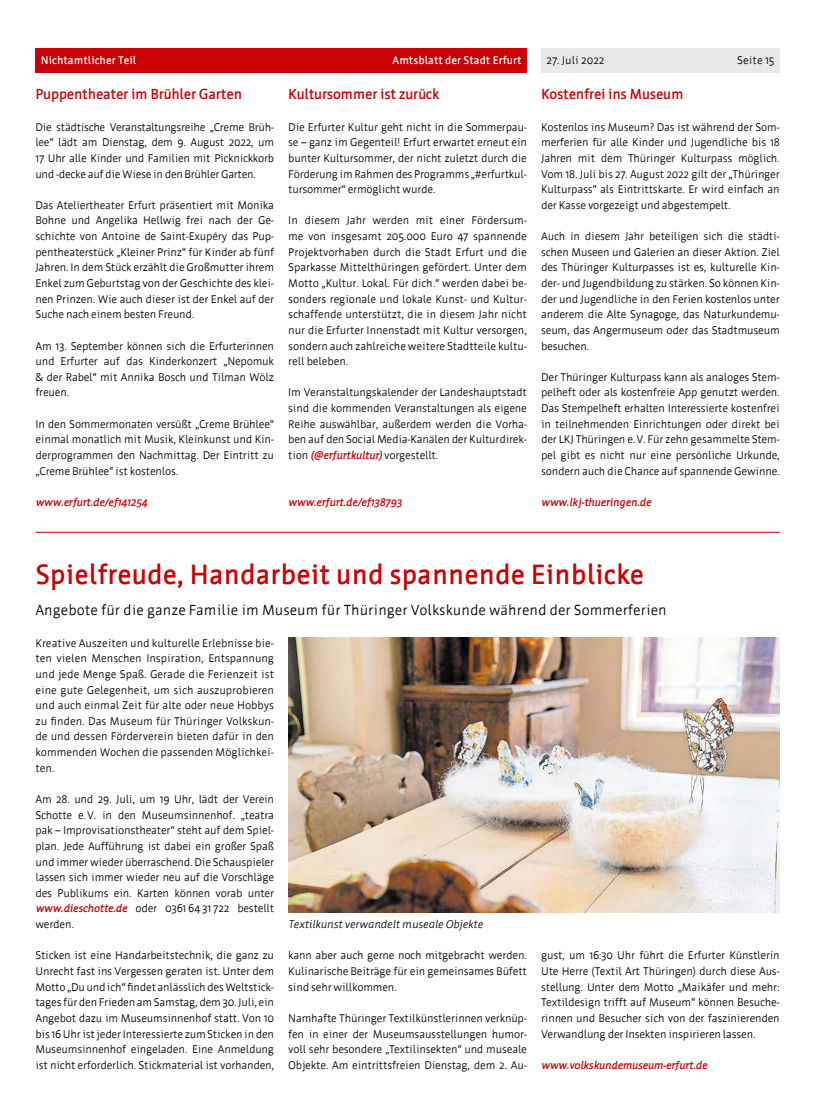
<style>
.page{position:relative;width:833px;height:1117px;background:#fff}
.page>*{position:absolute;margin:0;border:0;box-sizing:border-box;transform-origin:0 0}
.H1-u1{font:700 27.5px "Werk";color:#c80205}
.P-uz{font:14.38px "Werk";color:#000}
.H1-u4{font:700 14.38px "Werk";letter-spacing:-.02em;color:#c80205}
.P-Normal{font:11px/15.6px "Werk";letter-spacing:-.02em;color:#000;text-align:justify}
.P-Normal-2{font:italic 700 11px "Werk";letter-spacing:-.02em;color:#c80205}
.t1{font:700 11px "Werk";color:#fff}
.t2{font:italic 11px "Werk";letter-spacing:-.02em;color:#000}
.P-Normal-3{font:11px "Werk";color:#000}
.s1{font-weight:700;font-style:italic;color:#c80205}
</style>
<div class="page">
<div style="left:541px;top:48px;width:239px;height:25px;background:#e9e9e9"></div>
<div style="left:35px;top:48px;width:492px;height:25px;background:#c80205"></div>
<img style="left:288px;top:637px;width:492px;height:275px">
<hr style="left:35px;top:531px;width:745px;height:1px;background:#c80205">
<p class="t1" style="left:41px;top:55px;width:97px">Nichtamtlicher Teil</p>
<p class="t1" style="left:392px;top:55px;width:131px">Amtsblatt der Stadt Erfurt</p>
<p class="P-Normal-3" style="left:546px;top:54px;width:60px">27. Juli 2022</p>
<p class="P-Normal" style="left:737px;top:53px;width:39px">Seite 15</p>
<h1 class="H1-u4" style="left:35px;top:86px;width:208px">Puppentheater im Brühler Garten</h1>
<p class="P-Normal" style="left:35px;top:119px;width:240px">Die städtische Veranstaltungsreihe „Creme Brüh&shy;lee“ lädt am Dienstag, dem 9. August 2022, um 17 Uhr alle Kinder und Familien mit Picknickkorb und -decke auf die Wiese in den Brühler Garten.</p>
<p class="P-Normal" style="left:35px;top:197px;width:240px">Das Ateliertheater Erfurt präsentiert mit Monika Bohne und Angelika Hellwig frei nach der Ge&shy;schichte von Antoine de Saint-Exupéry das Pup&shy;pentheaterstück „Kleiner Prinz“ für Kinder ab fünf Jahren. In dem Stück erzählt die Großmutter ihrem Enkel zum Geburtstag von der Geschichte des klei&shy;nen Prinzen. Wie auch dieser ist der Enkel auf der Suche nach einem besten Freund.</p>
<p class="P-Normal" style="left:35px;top:338px;width:240px">Am 13. September können sich die Erfurterinnen und Erfurter auf das Kinderkonzert „Nepomuk &amp; der Rabel“ mit Annika Bosch und Tilman Wölz freuen.</p>
<p class="P-Normal" style="left:35px;top:416px;width:240px">In den Sommermonaten versüßt „Creme Brühlee“ einmal monatlich mit Musik, Kleinkunst und Kin&shy;derprogrammen den Nachmittag. Der Eintritt zu „Creme Brühlee“ ist kostenlos.</p>
<p class="P-Normal-2" style="left:35px;top:496px;width:113px">www.erfurt.de/ef141254</p>
<h1 class="H1-u4" style="left:288px;top:86px;width:152px">Kultursommer ist zurück</h1>
<p class="P-Normal" style="left:288px;top:119px;width:240px">Die Erfurter Kultur geht nicht in die Sommerpau&shy;se – ganz im Gegenteil! Erfurt erwartet erneut ein bunter Kultursommer, der nicht zuletzt durch die Förderung im Rahmen des Programms „#erfurtkul&shy;tursommer“ ermöglicht wurde.</p>
<p class="P-Normal" style="left:288px;top:213px;width:240px">In diesem Jahr werden mit einer Fördersum&shy;me von insgesamt 205.000 Euro 47 spannende Projektvorhaben durch die Stadt Erfurt und die Sparkasse Mittelthüringen gefördert. Unter dem Motto „Kultur. Lokal. Für dich.“ werden dabei be&shy;sonders regionale und lokale Kunst- und Kultur&shy;schaffende unterstützt, die in diesem Jahr nicht nur die Erfurter Innenstadt mit Kultur versorgen, sondern auch zahlreiche weitere Stadtteile kultu&shy;rell beleben.</p>
<p class="P-Normal" style="left:288px;top:385px;width:240px">Im Veranstaltungskalender der Landeshauptstadt sind die kommenden Veranstaltungen als eigene Reihe auswählbar, außerdem werden die Vorha&shy;ben auf den Social Media-Kanälen der Kulturdirek&shy;tion <span class="s1">(@erfurtkultur)</span> vorgestellt.</p>
<p class="P-Normal-2" style="left:288px;top:496px;width:115px">www.erfurt.de/ef138793</p>
<h1 class="H1-u4" style="left:541px;top:86px;width:144px">Kostenfrei ins Museum</h1>
<p class="P-Normal" style="left:541px;top:119px;width:240px">Kostenlos ins Museum? Das ist während der Som&shy;merferien für alle Kinder und Jugendliche bis 18<br>Jahren mit dem Thüringer Kulturpass möglich.<br>Vom 18. Juli bis 27. August 2022 gilt der „Thüringer Kulturpass“ als Eintrittskarte. Er wird einfach an der Kasse vorgezeigt und abgestempelt.</p>
<p class="P-Normal" style="left:541px;top:228px;width:240px">Auch in diesem Jahr beteiligen sich die städti&shy;schen Museen und Galerien an dieser Aktion. Ziel des Thüringer Kulturpasses ist es, kulturelle Kin&shy;der- und Jugendbildung zu stärken. So können Kin&shy;der und Jugendliche in den Ferien kostenlos unter anderem die Alte Synagoge, das Naturkundemu&shy;seum, das Angermuseum oder das Stadtmuseum besuchen.</p>
<p class="P-Normal" style="left:541px;top:369px;width:240px">Der Thüringer Kulturpass kann als analoges Stem&shy;pelheft oder als kostenfreie App genutzt werden.<br>Das Stempelheft erhalten Interessierte kostenfrei in teilnehmenden Einrichtungen oder direkt bei der LKJ Thüringen e.V. Für zehn gesammelte Stem&shy;pel gibt es nicht nur eine persönliche Urkunde, sondern auch die Chance auf spannende Gewinne.</p>
<p class="P-Normal-2" style="left:541px;top:496px;width:112px">www.lkj-thueringen.de</p>
<h1 class="H1-u1" style="left:35px;top:559px;width:610px">Spielfreude, Handarbeit und spannende Einblicke</h1>
<p class="P-uz" style="left:35px;top:602px;width:633px">Angebote für die ganze Familie im Museum für Thüringer Volkskunde während der Sommerferien</p>
<p class="P-Normal" style="left:35px;top:635px;width:240px">Kreative Auszeiten und kulturelle Erlebnisse bie&shy;ten vielen Menschen Inspiration, Entspannung und jede Menge Spaß. Gerade die Ferienzeit ist eine gute Gelegenheit, um sich auszuprobieren und auch einmal Zeit für alte oder neue Hobbys zu finden. Das Museum für Thüringer Volkskun&shy;de und dessen Förderverein bieten dafür in den kommenden Wochen die passenden Möglichkei&shy;ten.</p>
<p class="P-Normal" style="left:35px;top:791px;width:240px">Am 28. und 29. Juli, um 19 Uhr, lädt der Verein Schotte e.V. in den Museumsinnenhof. „teatra pak – Improvisationstheater“ steht auf dem Spiel&shy;plan. Jede Aufführung ist dabei ein großer Spaß und immer wieder überraschend. Die Schauspieler lassen sich immer wieder neu auf die Vorschläge des Publikums ein. Karten können vorab unter <span class="s1">www.dieschotte.de</span> oder 0361 64 31 722 bestellt werden.</p>
<p class="P-Normal" style="left:35px;top:947px;width:240px">Sticken ist eine Handarbeitstechnik, die ganz zu Unrecht fast ins Vergessen geraten ist. Unter dem Motto „Du und ich“ findet anlässlich des Weltstick&shy;tages für den Frieden am Samstag, dem 30. Juli, ein Angebot dazu im Museumsinnenhof statt. Von 10 bis 16 Uhr ist jeder Interessierte zum Sticken in den Museumsinnenhof eingeladen. Eine Anmeldung ist nicht erforderlich. Stickmaterial ist vorhanden,</p>
<p class="P-Normal" style="left:288px;top:947px;width:240px">kann aber auch gerne noch mitgebracht werden.<br>Kulinarische Beiträge für ein gemeinsames Büfett sind sehr willkommen.</p>
<p class="t2" style="left:288px;top:917px;width:196px">Textilkunst verwandelt museale Objekte</p>
<p class="P-Normal" style="left:541px;top:947px;width:240px">gust, um 16:30 Uhr führt die Erfurter Künstlerin Ute Herre (Textil Art Thüringen) durch diese Aus&shy;stellung. Unter dem Motto „Maikäfer und mehr:<br>Textildesign trifft auf Museum“ können Besuche&shy;rinnen und Besucher sich von der faszinierenden Verwandlung der Insekten inspirieren lassen.</p>
<p class="P-Normal-2" style="left:541px;top:1058px;width:168px">www.volkskundemuseum-erfurt.de</p>
<p class="P-Normal" style="left:288px;top:1010px;width:240px">Namhafte Thüringer Textilkünstlerinnen verknüp&shy;fen in einer der Museumsausstellungen humor&shy;voll sehr besondere „Textilinsekten“ und museale Objekte. Am eintrittsfreien Dienstag, dem 2. Au-</p>
</div>
